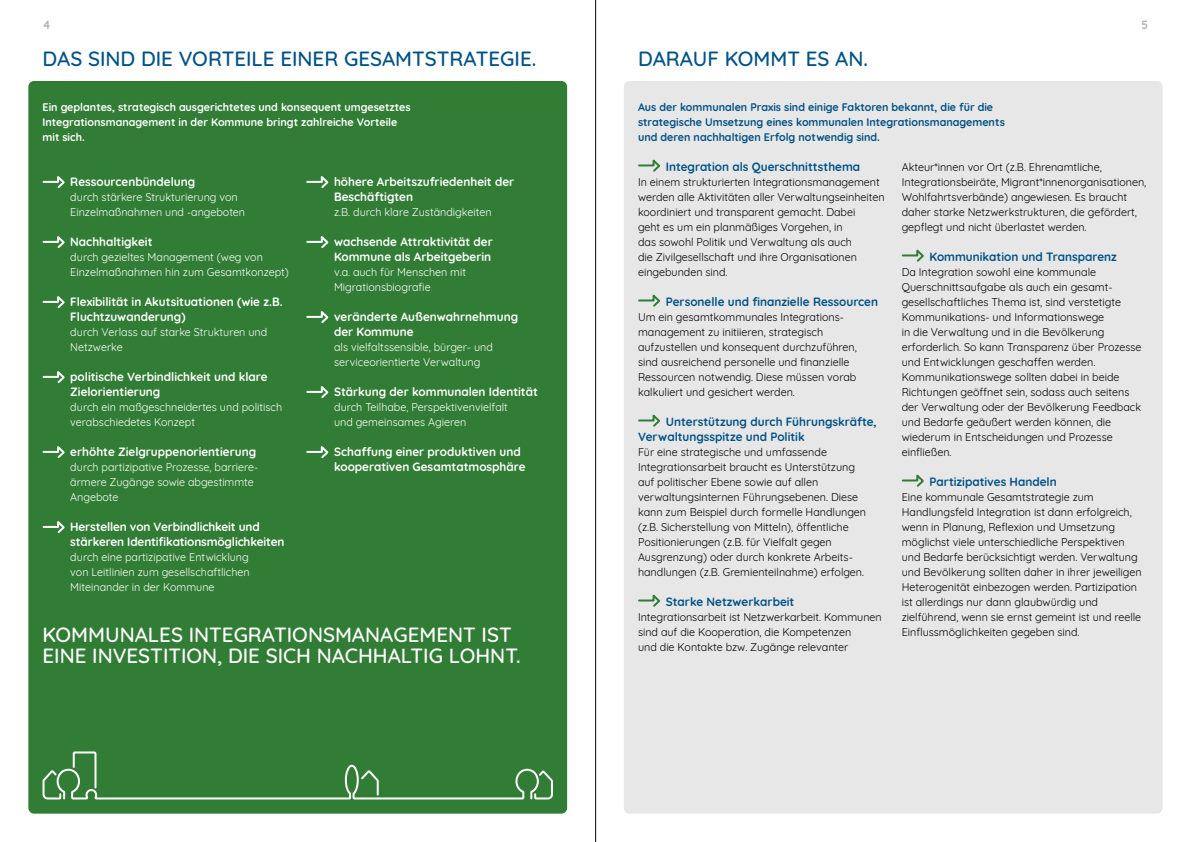
<style>
.page{position:relative;width:1191px;height:842px;background:#fff}
.page>*{position:absolute;margin:0;border:0;box-sizing:border-box;transform-origin:0 0}
.t1{font:500 21px/21px "Quicksand";color:#fff}
.t2{font:500 21px "Quicksand";color:#005286}
.t3{font:700 12px/15px "Quicksand";color:#fff}
.t4{font:700 12px/15px "Quicksand";color:#005286}
.t5{font:700 12px "Quicksand";color:#b3b3b2}
.t6{font:11px/15px "Quicksand";color:#000}
.t7{font:11px/15px "Quicksand";color:#fff}
.t8{font:700 11px/15px "Quicksand";color:#005286}
.t9{font:700 11px/15px "Quicksand";color:#fff}
</style>
<div class="page">
<div style="left:28px;top:81px;width:539px;height:733px;background:#327d35;border-radius:6px"></div>
<svg style="left:42px;top:176px;width:23px;height:12px"></svg>
<svg style="left:42px;top:236px;width:23px;height:12px"></svg>
<svg style="left:42px;top:296px;width:23px;height:12px"></svg>
<svg style="left:42px;top:371px;width:23px;height:13px"></svg>
<svg style="left:42px;top:446px;width:23px;height:13px"></svg>
<svg style="left:42px;top:521px;width:23px;height:13px"></svg>
<svg style="left:306px;top:176px;width:23px;height:12px"></svg>
<svg style="left:306px;top:236px;width:23px;height:12px"></svg>
<svg style="left:306px;top:311px;width:23px;height:12px"></svg>
<svg style="left:306px;top:386px;width:23px;height:12px"></svg>
<svg style="left:306px;top:446px;width:23px;height:13px"></svg>
<svg style="left:42px;top:751px;width:511px;height:49px"></svg>
<div style="left:624px;top:81px;width:538px;height:733px;background:#e7e7e7;border-radius:6px"></div>
<svg style="left:638px;top:159px;width:22px;height:13px"></svg>
<svg style="left:638px;top:294px;width:22px;height:13px"></svg>
<svg style="left:638px;top:414px;width:22px;height:13px"></svg>
<svg style="left:638px;top:594px;width:22px;height:13px"></svg>
<svg style="left:901px;top:249px;width:23px;height:13px"></svg>
<svg style="left:901px;top:474px;width:23px;height:13px"></svg>
<hr style="left:595px;top:0;width:1px;height:842px;background:#000">
<p class="t5" style="left:43px;top:15px;width:10px">4</p>
<p class="t5" style="left:1141px;top:15px;width:8px">5</p>
<h1 class="t2" style="left:43px;top:42px;width:495px">DAS SIND DIE VORTEILE EINER GESAMTSTRATEGIE.</h1>
<p class="t9" style="left:43px;top:99px;width:369px">Ein geplantes, strategisch ausgerichtetes und konsequent umgesetztes<br>Integrationsmanagement in der Kommune bringt zahlreiche Vorteile mit sich.</p>
<p class="t3" style="left:70px;top:173px;width:126px">Ressourcenbündelung</p>
<p class="t7" style="left:70px;top:188px;width:176px">durch stärkere Strukturierung von<br>Einzelmaßnahmen und -angeboten</p>
<p class="t3" style="left:70px;top:233px;width:84px">Nachhaltigkeit</p>
<p class="t7" style="left:70px;top:248px;width:220px">durch gezieltes Management (weg von<br>Einzelmaßnahmen hin zum Gesamtkonzept)</p>
<p class="t3" style="left:70px;top:293px;width:214px">Flexibilität in Akutsituationen (wie z.B.<br>Fluchtzuwanderung)</p>
<p class="t7" style="left:70px;top:323px;width:198px">durch Verlass auf starke Strukturen und<br>Netzwerke</p>
<p class="t3" style="left:70px;top:368px;width:199px">politische Verbindlichkeit und klare<br>Zielorientierung</p>
<p class="t7" style="left:70px;top:398px;width:213px">durch ein maßgeschneidertes und politisch verabschiedetes Konzept</p>
<p class="t3" style="left:70px;top:443px;width:187px">erhöhte Zielgruppenorientierung</p>
<p class="t7" style="left:70px;top:458px;width:189px">durch partizipative Prozesse, barriere&shy;ärmere Zugänge sowie abgestimmte<br>Angebote</p>
<p class="t3" style="left:70px;top:518px;width:216px">Herstellen von Verbindlichkeit und stärkeren Identifikationsmöglichkeiten</p>
<p class="t7" style="left:70px;top:548px;width:181px;text-align:justify">durch eine partizipative Entwicklung von Leitlinien zum gesellschaftlichen Miteinander in der Kommune</p>
<h1 class="t2" style="left:638px;top:42px;width:231px">DARAUF KOMMT ES AN.</h1>
<p class="t8" style="left:638px;top:99px;width:368px">Aus der kommunalen Praxis sind einige Faktoren bekannt, die für die strategische Umsetzung eines kommunalen Integrationsmanagements und deren nachhaltigen Erfolg notwendig sind.</p>
<p class="t4" style="left:666px;top:158px;width:196px">Integration als Querschnittsthema</p>
<p class="t6" style="left:638px;top:173px;width:248px">In einem strukturierten Integrationsmanagement werden alle Aktivitäten aller Verwaltungseinheiten koordiniert und transparent gemacht. Dabei<br>geht es um ein planmäßiges Vorgehen, in<br>das sowohl Politik und Verwaltung als auch<br>die Zivilgesellschaft und ihre Organisationen eingebunden sind.</p>
<p class="t4" style="left:666px;top:293px;width:214px">Personelle und finanzielle Ressourcen</p>
<p class="t6" style="left:638px;top:308px;width:220px">Um ein gesamtkommunales Integrations&shy;management zu initiieren, strategisch aufzustellen und konsequent durchzuführen, sind ausreichend personelle und finanzielle Ressourcen notwendig. Diese müssen vorab kalkuliert und gesichert werden.</p>
<p class="t4" style="left:638px;top:413px;width:240px;text-indent:28px">Unterstützung durch Führungskräfte,<br>Verwaltungsspitze und Politik</p>
<p class="t6" style="left:638px;top:443px;width:230px">Für eine strategische und umfassende Integrationsarbeit braucht es Unterstützung auf politischer Ebene sowie auf allen verwaltungsinternen Führungsebenen. Diese kann zum Beispiel durch formelle Handlungen (z.B. Sicherstellung von Mitteln), öffentliche Positionierungen (z.B. für Vielfalt gegen Ausgrenzung) oder durch konkrete Arbeits&shy;handlungen (z.B. Gremienteilnahme) erfolgen.</p>
<p class="t4" style="left:666px;top:593px;width:130px">Starke Netzwerkarbeit</p>
<p class="t6" style="left:638px;top:608px;width:245px">Integrationsarbeit ist Netzwerkarbeit. Kommunen sind auf die Kooperation, die Kompetenzen<br>und die Kontakte bzw. Zugänge relevanter</p>
<p class="t6" style="left:901px;top:158px;width:246px">Akteur*innen vor Ort (z.B. Ehrenamtliche, Integrationsbeiräte, Migrant*innenorganisationen, Wohlfahrtsverbände) angewiesen. Es braucht daher starke Netzwerkstrukturen, die gefördert, gepflegt und nicht überlastet werden.</p>
<p class="t4" style="left:929px;top:248px;width:189px">Kommunikation und Transparenz</p>
<p class="t6" style="left:901px;top:263px;width:241px">Da Integration sowohl eine kommunale Querschnittsaufgabe als auch ein gesamt&shy;gesellschaftliches Thema ist, sind verstetigte Kommunikations- und Informationswege<br>in die Verwaltung und in die Bevölkerung erforderlich. So kann Transparenz über Prozesse und Entwicklungen geschaffen werden.<br>Kommunikationswege sollten dabei in beide Richtungen geöffnet sein, sodass auch seitens der Verwaltung oder der Bevölkerung Feedback und Bedarfe geäußert werden können, die wiederum in Entscheidungen und Prozesse einfließen.</p>
<p class="t4" style="left:929px;top:473px;width:129px">Partizipatives Handeln</p>
<p class="t6" style="left:901px;top:488px;width:241px">Eine kommunale Gesamtstrategie zum Handlungsfeld Integration ist dann erfolgreich, wenn in Planung, Reflexion und Umsetzung möglichst viele unterschiedliche Perspektiven und Bedarfe berücksichtigt werden. Verwaltung und Bevölkerung sollten daher in ihrer jeweiligen Heterogenität einbezogen werden. Partizipation ist allerdings nur dann glaubwürdig und zielführend, wenn sie ernst gemeint ist und reelle Einflussmöglichkeiten gegeben sind.</p>
<p class="t3" style="left:334px;top:173px;width:182px">höhere Arbeitszufriedenheit der<br>Beschäftigten</p>
<p class="t7" style="left:334px;top:203px;width:159px">z.B. durch klare Zuständigkeiten</p>
<p class="t3" style="left:334px;top:233px;width:160px">wachsende Attraktivität der<br>Kommune als Arbeitgeberin</p>
<p class="t7" style="left:334px;top:263px;width:134px">v.a. auch für Menschen mit<br>Migrationsbiografie</p>
<p class="t3" style="left:334px;top:308px;width:186px">veränderte Außenwahrnehmung der Kommune</p>
<p class="t7" style="left:334px;top:338px;width:160px">als vielfaltssensible, bürger- und serviceorientierte Verwaltung</p>
<p class="t3" style="left:334px;top:383px;width:205px">Stärkung der kommunalen Identität</p>
<p class="t7" style="left:334px;top:398px;width:175px">durch Teilhabe, Perspektivenvielfalt und gemeinsames Agieren</p>
<p class="t3" style="left:334px;top:443px;width:193px">Schaffung einer produktiven und kooperativen Gesamtatmosphäre</p>
<h1 class="t1" style="left:43px;top:622px;width:479px">KOMMUNALES INTEGRATIONSMANAGEMENT IST<br>EINE INVESTITION, DIE SICH NACHHALTIG LOHNT.</h1>
</div>
